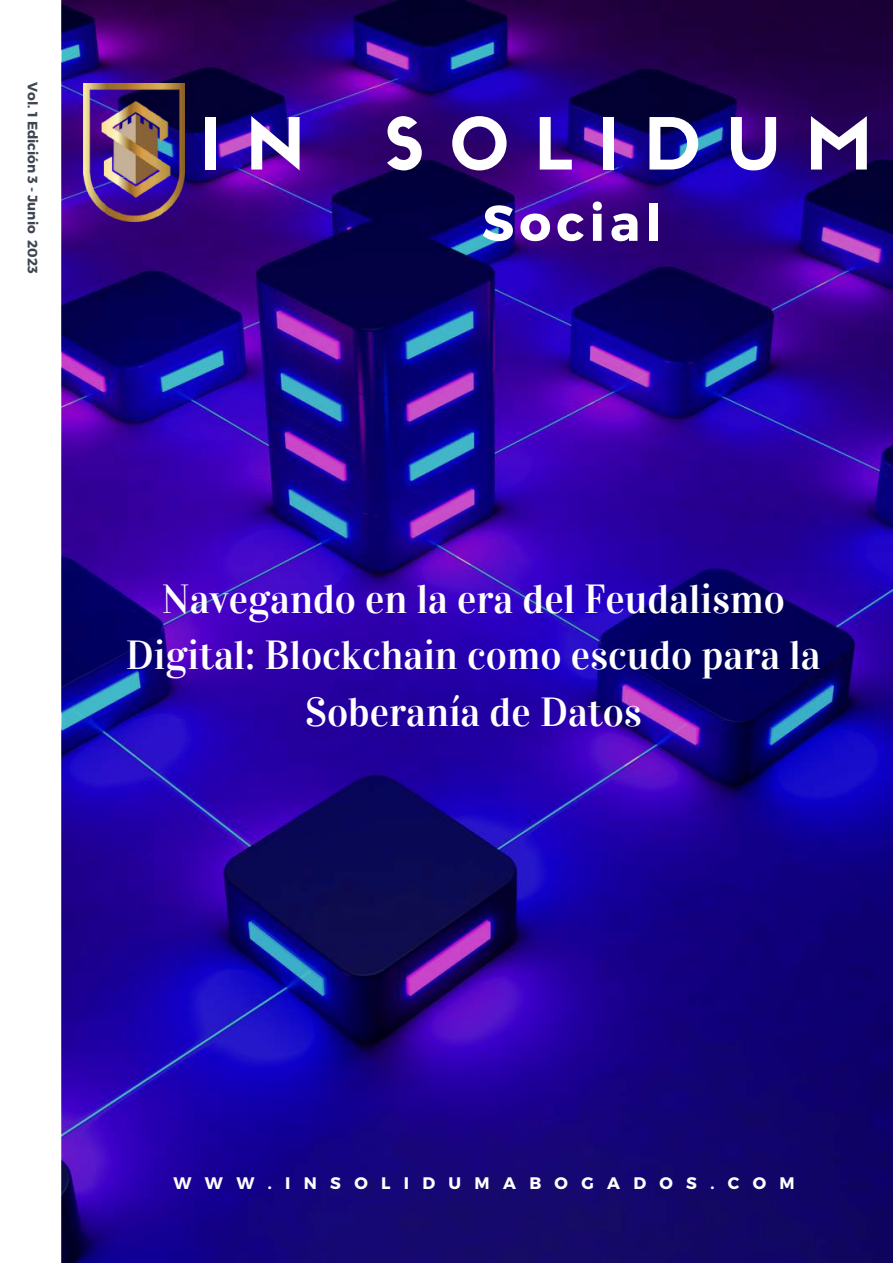
<style>
.page{position:relative;width:893px;height:1264px;background:#fff}
.page>*{position:absolute;margin:0;border:0;box-sizing:border-box;transform-origin:0 0}
.t1{font:70.35px "Sifonn Basic";letter-spacing:.36em;color:#fff}
.t2{font:700 50.1px "Montserrat";letter-spacing:.1em;color:#fff}
.t3{font:40.5px/56.2px "Vidaloka";color:#fff;text-align:center}
.t4{font:700 16.65px "Montserrat";letter-spacing:.8em;color:#fff}
.t5{font:700 13.65px "Montserrat";color:#3f4652}
</style>
<div class="page">
<img style="left:62px;top:0;width:830px;height:1262px">
<img style="left:83px;top:84px;width:102px;height:137px">
<p class="t5" style="left:42px;top:82px;width:192px;rotate:90deg">Vol. 1 Edición 3 - Junio 2023</p>
<h1 class="t1" style="left:200px;top:117px;width:673px">IN SOLIDUM</h1>
<p class="t2" style="left:482px;top:190px;width:181px">Social</p>
<p class="t3" style="left:126px;top:571px;width:696px">Navegando en la era del Feudalismo<br>Digital: Blockchain como escudo para la<br>Soberanía de Datos</p>
<p class="t4" style="left:173px;top:1172px;width:622px">WWW.INSOLIDUMABOGADOS.COM</p>
</div>
